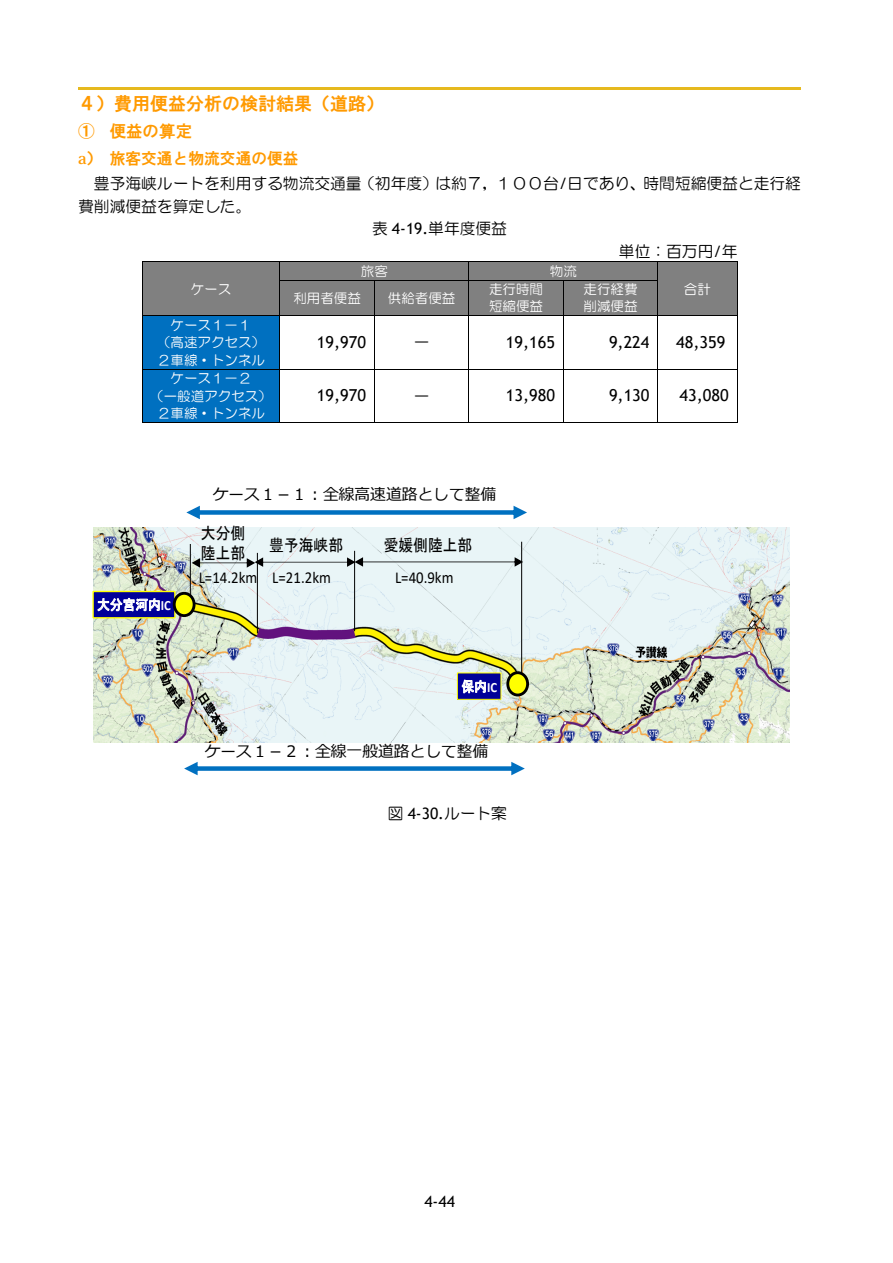
<style>
.page{position:relative;width:893px;height:1263px;background:#fff}
.page>*{position:absolute;margin:0;border:0;box-sizing:border-box;transform-origin:0 0}
.t1{font:18px "HGS Gothic E";color:#ff9a00}
.t2{font:16.65px "Calibri";letter-spacing:.005em;color:#000;scale:.89 1}
.t3{font:16.65px/20px "MS P Gothic";letter-spacing:-.005em;color:#000;scale:.89 1}
.t4{font:16.5px "Trebuchet MS";color:#000}
.t5{font:16.5px "HGS Gothic E";color:#ff9a00}
.t6{font:16.5px "HG Maru Gothic MPRO";color:#000}
.t7{font:15.75px "HG Maru Gothic MPRO";color:#000}
.t8{font:15.75px "Meiryo";color:#000}
.t9{font:15.75px "HGS Gothic E";color:#ff9a00}
.t10{font:15.75px "Trebuchet MS";color:#000}
.t11{font:14.25px "MS P Gothic";letter-spacing:.015em;color:#fff;scale:.89 1}
.t12{font:13.5px/17.5px "HG Maru Gothic MPRO";color:#fff}
.s1{font-family:"Koz Min Pr 6 N";font-weight:700}
.s2{font-family:"Trebuchet MS"}
.s3{font-family:"Calibri";font-weight:700}
</style>
<div class="page">
<hr style="left:78px;top:87px;width:723px;height:2px;background:#e6b91e">
<div style="left:142px;top:262px;width:138px;height:53px;background:#808080"></div>
<div style="left:280px;top:262px;width:189px;height:18px;background:#808080"></div>
<div style="left:469px;top:262px;width:188px;height:18px;background:#808080"></div>
<div style="left:658px;top:262px;width:79px;height:53px;background:#808080"></div>
<hr style="left:142px;top:261px;width:595px;height:1px;background:#000">
<div style="left:280px;top:280px;width:94px;height:35px;background:#808080"></div>
<div style="left:375px;top:280px;width:94px;height:35px;background:#808080"></div>
<div style="left:469px;top:280px;width:94px;height:35px;background:#808080"></div>
<div style="left:564px;top:280px;width:93px;height:35px;background:#808080"></div>
<svg style="left:142px;top:262px;width:1px;height:18px"></svg>
<hr style="left:280px;top:280px;width:284px;height:1px;background:#000">
<hr style="left:564px;top:280px;width:93px;height:1px;background:#000">
<svg style="left:657px;top:262px;width:1px;height:18px"></svg>
<svg style="left:737px;top:261px;width:1px;height:19px"></svg>
<hr style="left:142px;top:280px;width:1px;height:35px;background:#000">
<hr style="left:280px;top:280px;width:1px;height:35px;background:#000">
<hr style="left:374px;top:280px;width:1px;height:35px;background:#000">
<hr style="left:469px;top:280px;width:1px;height:35px;background:#000">
<hr style="left:563px;top:280px;width:1px;height:35px;background:#000">
<hr style="left:657px;top:280px;width:1px;height:35px;background:#000">
<hr style="left:737px;top:280px;width:1px;height:35px;background:#000">
<div style="left:142px;top:316px;width:138px;height:53px;background:#0070c0"></div>
<hr style="left:142px;top:315px;width:422px;height:1px;background:#000">
<hr style="left:564px;top:315px;width:93px;height:1px;background:#000">
<hr style="left:657px;top:315px;width:80px;height:1px;background:#000">
<hr style="left:142px;top:316px;width:1px;height:53px;background:#000">
<hr style="left:280px;top:316px;width:1px;height:53px;background:#000">
<hr style="left:374px;top:316px;width:1px;height:53px;background:#000">
<hr style="left:469px;top:316px;width:1px;height:53px;background:#000">
<hr style="left:563px;top:316px;width:1px;height:53px;background:#000">
<hr style="left:657px;top:316px;width:1px;height:53px;background:#000">
<hr style="left:737px;top:316px;width:1px;height:53px;background:#000">
<div style="left:142px;top:369px;width:138px;height:53px;background:#0070c0"></div>
<hr style="left:142px;top:369px;width:422px;height:1px;background:#000">
<hr style="left:564px;top:369px;width:93px;height:1px;background:#000">
<hr style="left:657px;top:369px;width:80px;height:1px;background:#000">
<hr style="left:142px;top:369px;width:1px;height:54px;background:#000">
<hr style="left:142px;top:422px;width:138px;height:1px;background:#000">
<hr style="left:280px;top:369px;width:1px;height:54px;background:#000">
<hr style="left:280px;top:422px;width:94px;height:1px;background:#000">
<hr style="left:374px;top:369px;width:1px;height:54px;background:#000">
<hr style="left:375px;top:422px;width:94px;height:1px;background:#000">
<hr style="left:469px;top:369px;width:1px;height:54px;background:#000">
<hr style="left:469px;top:422px;width:94px;height:1px;background:#000">
<hr style="left:563px;top:369px;width:1px;height:54px;background:#000">
<hr style="left:564px;top:422px;width:93px;height:1px;background:#000">
<hr style="left:657px;top:369px;width:1px;height:54px;background:#000">
<hr style="left:658px;top:422px;width:79px;height:1px;background:#000">
<hr style="left:737px;top:369px;width:1px;height:54px;background:#000">
<img style="left:94px;top:527px;width:696px;height:215px">
<hr style="left:521px;top:542px;width:1px;height:152px;background:#000">
<hr style="left:190px;top:544px;width:1px;height:54px;background:#000">
<div style="left:93px;top:591px;width:82px;height:27px;background:#009"></div>
<div style="left:92px;top:591px;width:84px;height:27px;border:1px solid #ff0"></div>
<div style="left:174px;top:593px;width:20px;height:23px;background:#ff0;border-radius:50%"></div>
<div style="left:173px;top:592px;width:23px;height:25px;border:3px solid #000;border-radius:50%"></div>
<div style="left:457px;top:673px;width:44px;height:26px;background:#009"></div>
<div style="left:457px;top:672px;width:44px;height:28px;border:1px solid #ff0"></div>
<div style="left:508px;top:673px;width:20px;height:22px;background:#ff0;border-radius:50%"></div>
<div style="left:506px;top:671px;width:23px;height:25px;border:3px solid #000;border-radius:50%"></div>
<hr style="left:257px;top:553px;width:1px;height:80px;background:#000">
<hr style="left:354px;top:551px;width:1px;height:80px;background:#000">
<svg style="left:192px;top:557px;width:331px;height:11px;background:#c9d3d5"></svg>
<svg style="left:186px;top:506px;width:341px;height:13px"></svg>
<svg style="left:184px;top:762px;width:341px;height:13px"></svg>
<p class="t1" style="left:78px;top:95px;width:308px">４）費用便益分析の検討結果（道路）</p>
<p class="t5" style="left:78px;top:123px;width:115px">① 便益の算定</p>
<p class="t9" style="left:78px;top:150px;width:222px"><span class="s1">a</span>）旅客交通と物流交通の便益</p>
<p class="t7" style="left:94px;top:176px;width:709px">豊予海峡ルートを利用する物流交通量（初年度）は約７，１００台<span class="s2">/</span>日であり、時間短縮便益と走行経</p>
<p class="t7" style="left:78px;top:198px;width:175px">費削減便益を算定した。</p>
<p class="t7" style="left:372px;top:221px;width:136px">表 <span class="s2">4-19.</span>単年度便益</p>
<p class="t7" style="left:619px;top:243px;width:120px">単位：百万円<span class="s2">/</span>年</p>
<p class="t12" style="left:191px;top:280px;width:42px">ケース</p>
<p class="t12" style="left:361px;top:262px;width:28px">旅客</p>
<p class="t12" style="left:550px;top:262px;width:28px">物流</p>
<p class="t12" style="left:684px;top:280px;width:28px">合計</p>
<p class="t12" style="left:293px;top:289px;width:69px">利用者便益</p>
<p class="t12" style="left:388px;top:289px;width:69px">供給者便益</p>
<p class="t12" style="left:489px;top:280px;width:55px">走行時間短縮便益</p>
<p class="t12" style="left:584px;top:280px;width:55px">走行経費削減便益</p>
<p class="t12" style="left:157px;top:316px;width:109px;text-align:center">ケース１－１<br>（高速アクセス）<br>２車線・トンネル</p>
<p class="t12" style="left:150px;top:369px;width:123px;text-align:center">ケース１－２<br>（一般道アクセス）<br>２車線・トンネル</p>
<p class="t4" style="left:317px;top:331px;width:51px">19,970</p>
<p class="t6" style="left:413px;top:334px;width:18px">－</p>
<p class="t4" style="left:506px;top:331px;width:51px">19,165</p>
<p class="t4" style="left:609px;top:331px;width:42px">9,224</p>
<p class="t4" style="left:676px;top:331px;width:51px">48,359</p>
<p class="t4" style="left:317px;top:385px;width:51px">19,970</p>
<p class="t6" style="left:413px;top:387px;width:18px">－</p>
<p class="t4" style="left:506px;top:385px;width:51px">13,980</p>
<p class="t4" style="left:609px;top:385px;width:42px">9,130</p>
<p class="t4" style="left:680px;top:385px;width:51px">43,080</p>
<p class="t8" style="left:213px;top:483px;width:285px">ケース１－１︓全線⾼速道路として整備</p>
<p class="t11" style="left:97px;top:597px;width:84px">大分宮河内<span class="s3">IC</span></p>
<p class="t3" style="left:201px;top:523px;width:51px">大分側陸上部</p>
<p class="t2" style="left:199px;top:566px;width:67px">L=14.2km</p>
<p class="t2" style="left:395px;top:565px;width:67px">L=40.9km</p>
<p class="t3" style="left:269px;top:535px;width:85px">豊予海峡部</p>
<p class="t2" style="left:272px;top:565px;width:67px">L=21.2km</p>
<p class="t3" style="left:384px;top:535px;width:101px">愛媛側陸上部</p>
<p class="t11" style="left:461px;top:679px;width:42px">保内<span class="s3">IC</span></p>
<p class="t8" style="left:205px;top:740px;width:285px">ケース１－２︓全線⼀般道路として整備</p>
<p class="t7" style="left:388px;top:805px;width:121px">図 <span class="s2">4-30.</span>ルート案</p>
<p class="t10" style="left:424px;top:1192px;width:32px">4-44</p>
</div>
